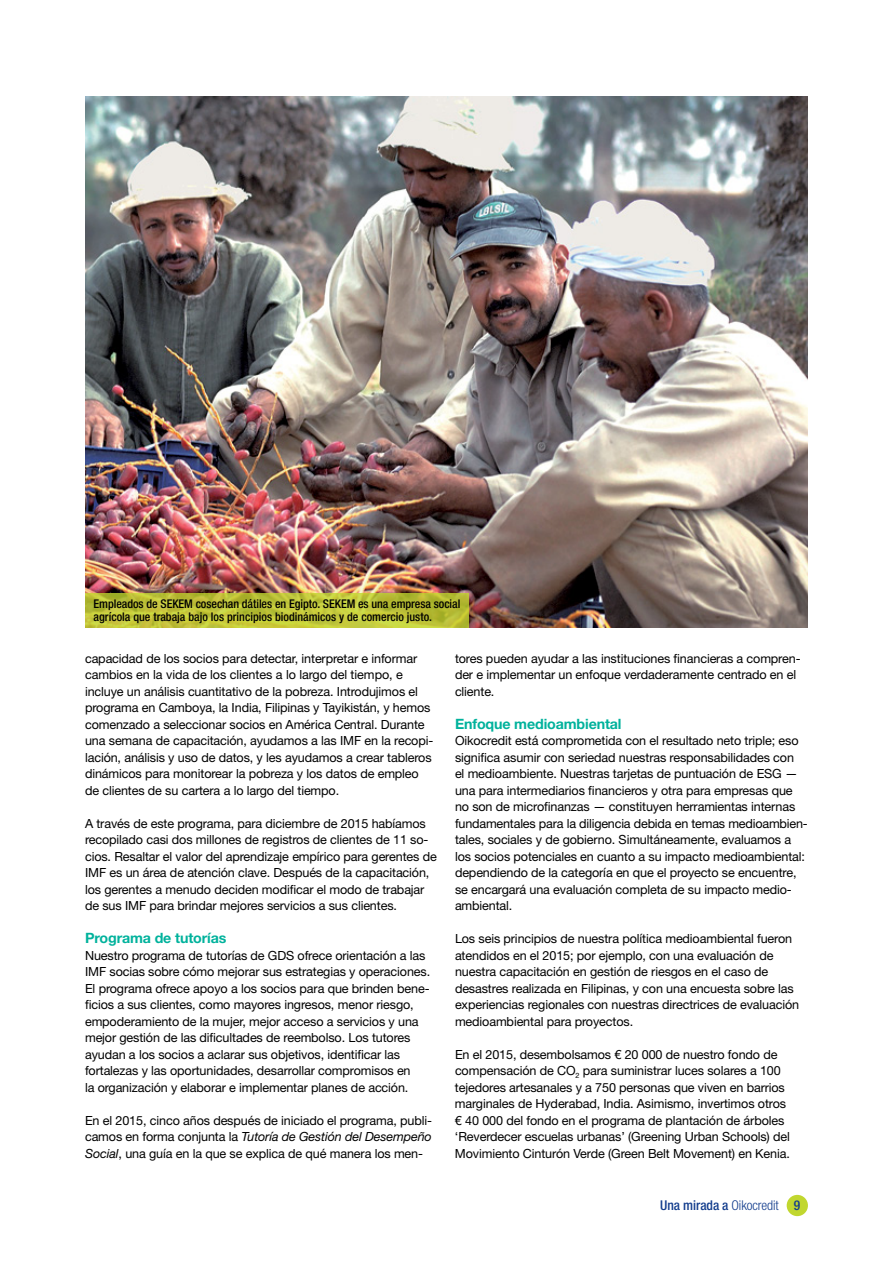
<style>
.page{position:relative;width:893px;height:1263px;background:#fff}
.page>*{position:absolute;margin:0;border:0;box-sizing:border-box;transform-origin:0 0}
.t1{font:700 14.25px "Helvetica Neue LT Std";letter-spacing:-.01em;color:#00b29c}
.t2{font:500 condensed 13.5px "Helvetica Neue LT Std";color:#133d8d}
.t3{font:12.6px/16.5px "Helvetica Neue LT Std";letter-spacing:-.01em;color:#000}
.t4{font:500 condensed 12px/13.5px "Helvetica Neue LT Std";letter-spacing:-.005em;color:#000}
.s1{font-style:italic}
.s2{font-weight:300}
</style>
<div class="page">
<div style="left:787px;top:1195px;width:21px;height:21px;background:#c1d72f;border-radius:50%"></div>
<img style="left:85px;top:97px;width:723px;height:531px">
<svg style="left:85px;top:593px;width:384px;height:35px;background:#bec338"></svg>
<p class="t4" style="left:94px;top:597px;width:368px">Empleados de SEKEM cosechan dátiles en Egipto. SEKEM es una empresa social agrícola que trabaja bajo los principios biodinámicos y de comercio justo.</p>
<p class="t3" style="left:85px;top:650px;width:350px">capacidad de los socios para detectar, interpretar e informar cambios en la vida de los clientes a lo largo del tiempo, e incluye un análisis cuantitativo de la pobreza. Introdujimos el programa en Camboya, la India, Filipinas y Tayikistán, y hemos comenzado a seleccionar socios en América Central. Durante una semana de capacitación, ayudamos a las IMF en la recopi&shy;lación, análisis y uso de datos, y les ayudamos a crear tableros dinámicos para monitorear la pobreza y los datos de empleo de clientes de su cartera a lo largo del tiempo.</p>
<p class="t3" style="left:85px;top:815px;width:353px">A través de este programa, para diciembre de 2015 habíamos recopilado casi dos millones de registros de clientes de 11 so&shy;cios. Resaltar el valor del aprendizaje empírico para gerentes de IMF es un área de atención clave. Después de la capacitación, los gerentes a menudo deciden modificar el modo de trabajar de sus IMF para brindar mejores servicios a sus clientes.</p>
<p class="t1" style="left:85px;top:929px;width:143px">Programa de tutorías</p>
<p class="t3" style="left:85px;top:947px;width:347px">Nuestro programa de tutorías de GDS ofrece orientación a las IMF socias sobre cómo mejorar sus estrategias y operaciones.<br>El programa ofrece apoyo a los socios para que brinden bene&shy;ficios a sus clientes, como mayores ingresos, menor riesgo, empoderamiento de la mujer, mejor acceso a servicios y una mejor gestión de las dificultades de reembolso. Los tutores ayudan a los socios a aclarar sus objetivos, identificar las fortalezas y las oportunidades, desarrollar compromisos en<br>la organización y elaborar e implementar planes de acción.</p>
<p class="t3" style="left:85px;top:1112px;width:348px;text-align:justify">En el 2015, cinco años después de iniciado el programa, publi&shy;camos en forma conjunta la <span class="s1">Tutoría de Gestión del Desempeño Social</span>, una guía en la que se explica de qué manera los men-</p>
<p class="t3" style="left:455px;top:650px;width:347px">tores pueden ayudar a las instituciones financieras a compren&shy;der e implementar un enfoque verdaderamente centrado en el cliente.</p>
<p class="t1" style="left:455px;top:715px;width:168px">Enfoque medioambiental</p>
<p class="t3" style="left:455px;top:732px;width:354px">Oikocredit está comprometida con el resultado neto triple; eso significa asumir con seriedad nuestras responsabilidades con<br>el medioambiente. Nuestras tarjetas de puntuación de ESG — una para intermediarios financieros y otra para empresas que no son de microfinanzas — constituyen herramientas internas fundamentales para la diligencia debida en temas medioambien&shy;tales, sociales y de gobierno. Simultáneamente, evaluamos a los socios potenciales en cuanto a su impacto medioambiental: dependiendo de la categoría en que el proyecto se encuentre, se encargará una evaluación completa de su impacto medio&shy;ambiental.</p>
<p class="t3" style="left:455px;top:930px;width:346px">Los seis principios de nuestra política medioambiental fueron atendidos en el 2015; por ejemplo, con una evaluación de nuestra capacitación en gestión de riesgos en el caso de desastres realizada en Filipinas, y con una encuesta sobre las experiencias regionales con nuestras directrices de evaluación medioambiental para proyectos.</p>
<p class="t3" style="left:455px;top:1046px;width:336px">En el 2015, desembolsamos € 20 000 de nuestro fondo de compensación de CO<sub>2</sub> para suministrar luces solares a 100 tejedores artesanales y a 750 personas que viven en barrios marginales de Hyderabad, India. Asimismo, invertimos otros € 40 000 del fondo en el programa de plantación de árboles ‘Reverdecer escuelas urbanas’ (Greening Urban Schools) del Movimiento Cinturón Verde (Green Belt Movement) en Kenia.</p>
<p class="t2" style="left:660px;top:1197px;width:142px">Una mirada a <span class="s2">Oikocredit</span> 9</p>
</div>
